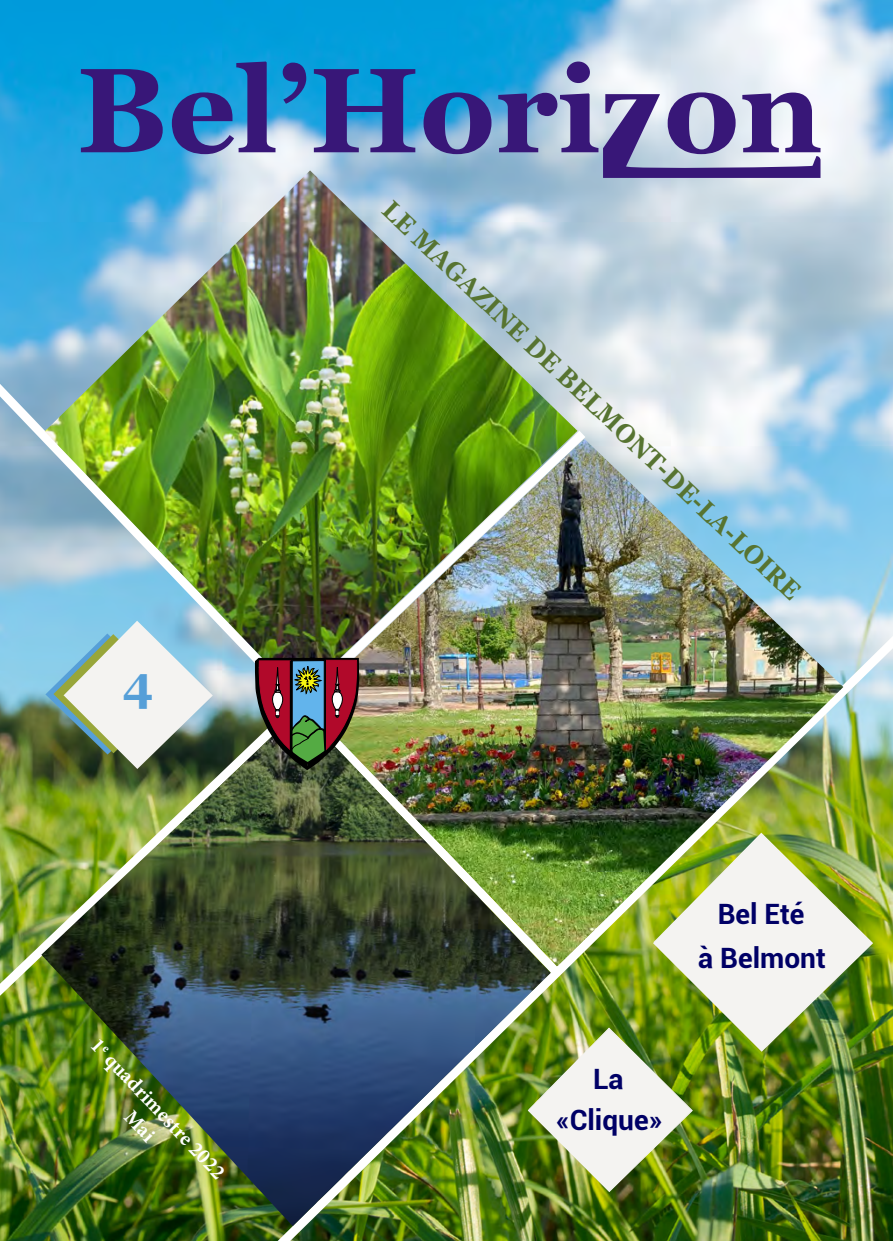
<style>
.page{position:relative;width:893px;height:1241px;background:#fff}
.page>*{position:absolute;margin:0;border:0;box-sizing:border-box;transform-origin:0 0}
.t1{font:700 47.25px "Georgia";color:#569fd8}
.t2{font:700 28px/43.8px "Roboto";color:#006;text-align:center}
.t3{font:700 26.25px "Georgia";color:#577431;scale:.94 1}
.t4{font:700 21px/25.2px "Minion Pro";color:#fff}
</style>
<div class="page">
<img style="left:0;top:0;width:893px;height:1240px">
<img style="left:256px;top:618px;width:637px;height:622px">
<img style="left:0;top:421px;width:595px;height:650px">
<img style="left:651px;top:831px;width:223px;height:221px">
<svg style="left:81px;top:69px;width:82px;height:83px;background:#2952a3"></svg>
<svg style="left:172px;top:61px;width:103px;height:93px;background:#346eb5"></svg>
<svg style="left:283px;top:63px;width:23px;height:41px"></svg>
<svg style="left:314px;top:69px;width:101px;height:83px;background:#355eaa"></svg>
<svg style="left:424px;top:92px;width:67px;height:62px;background:#475ca4"></svg>
<svg style="left:498px;top:62px;width:322px;height:116px;background:#9598c2"></svg>
<img style="left:551px;top:1026px;width:143px;height:166px">
<img style="left:45px;top:170px;width:532px;height:526px">
<img style="left:306px;top:439px;width:537px;height:526px">
<img style="left:41px;top:709px;width:510px;height:516px">
<svg style="left:45px;top:620px;width:168px;height:148px"></svg>
<img style="left:255px;top:656px;width:104px;height:114px">
<svg style="left:91px;top:1038px;width:18px;height:14px"></svg>
<h1 class="t1" style="left:123px;top:648px;width:32px">4</h1>
<p class="t4" style="left:155px;top:1086px;width:111px;text-indent:-55px;rotate:46deg">quadrimestre 2022<br>Mai</p>
<p class="t3" style="left:398px;top:193px;width:603px;rotate:43deg">LE MAGAZINE DE BELMONT-DE-LA-LOIRE</p>
<p class="t2" style="left:698px;top:890px;width:129px">Bel Eté<br>à Belmont</p>
<p class="t2" style="left:556px;top:1057px;width:108px;line-height:40.2px">La «Clique»</p>
</div>
